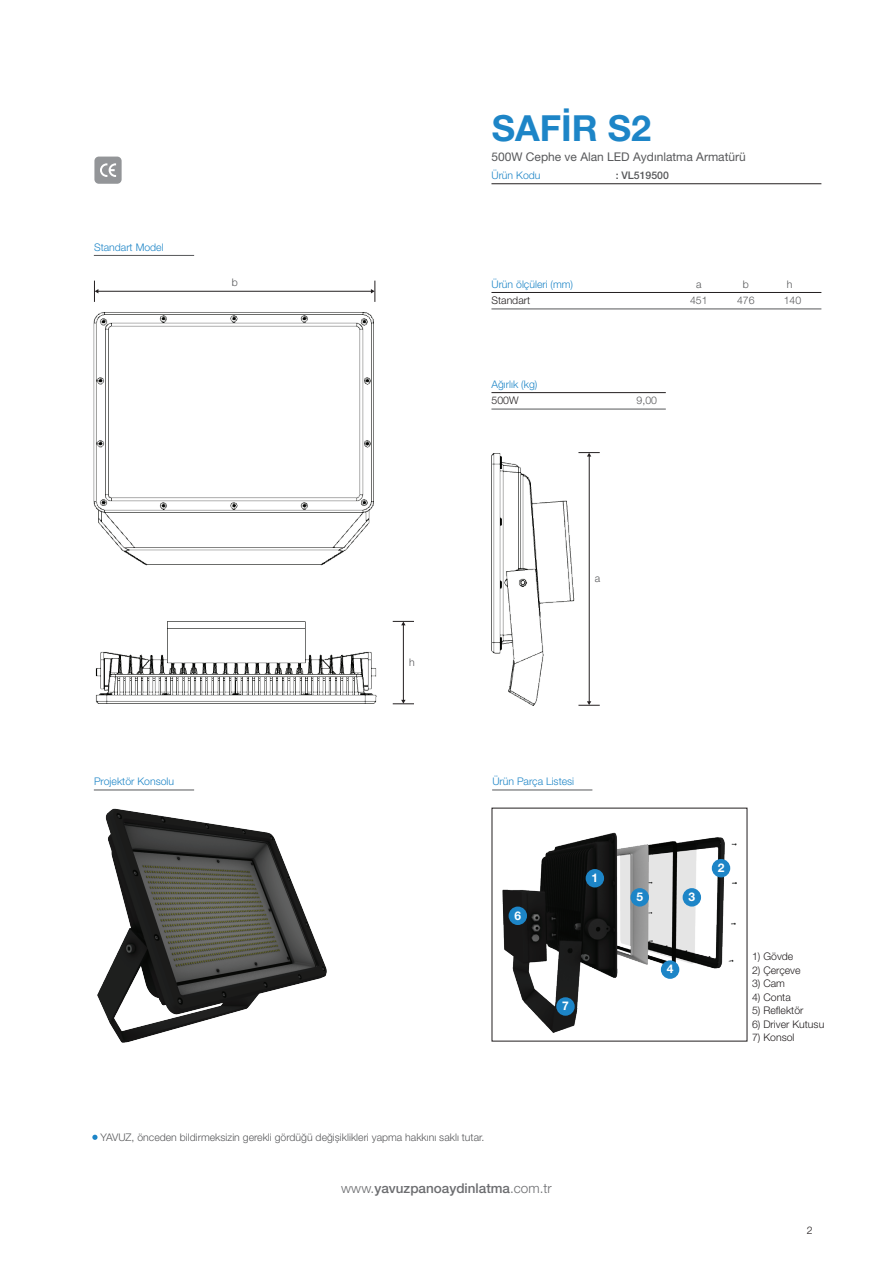
<style>
.page{position:relative;width:893px;height:1263px;background:#fff}
.page>*{position:absolute;margin:0;border:0;box-sizing:border-box;transform-origin:0 0}
.t1{font:700 36px "Helvetica Neue LT Pro";color:#1d85c7}
.t2{font:500 13.5px "Helvetica Neue LT Pro";color:#6c6d70}
.t3{font:12px "Helvetica Neue LT Pro";color:#57585a}
.t4{font:700 12px "Helvetica Neue LT Pro";color:#fff}
.t5{font:300 10.5px "Helvetica Neue LT Pro";color:#57585a}
.t6{font:300 10.5px "Helvetica Neue LT Pro";color:#1d85c7}
.t7{font:300 10.5px "Helvetica Neue LT Pro";color:#231f20}
.t8{font:500 10.5px "Helvetica Neue LT Pro";color:#57585a}
.s1{font-weight:300}
</style>
<div class="page">
<img style="left:491px;top:807px;width:257px;height:235px">
<img style="left:93px;top:312px;width:281px;height:133px">
<img style="left:491px;top:453px;width:98px;height:253px">
<img style="left:93px;top:445px;width:284px;height:259px">
<hr style="left:491px;top:183px;width:330px;height:1px;background:#231f20">
<hr style="left:491px;top:292px;width:330px;height:1px;background:#231f20">
<hr style="left:94px;top:255px;width:100px;height:1px;background:#57585a">
<hr style="left:94px;top:790px;width:100px;height:1px;background:#57585a">
<hr style="left:492px;top:790px;width:100px;height:1px;background:#57585a">
<hr style="left:491px;top:309px;width:330px;height:1px;background:#57585a">
<hr style="left:491px;top:392px;width:175px;height:1px;background:#231f20">
<hr style="left:491px;top:409px;width:175px;height:1px;background:#57585a">
<div style="left:94px;top:157px;width:28px;height:27px;background:#939598;border-radius:4px"></div>
<svg style="left:100px;top:163px;width:16px;height:14px"></svg>
<hr style="left:98px;top:291px;width:274px;height:1px;background:#231f20">
<svg style="left:94px;top:281px;width:4px;height:21px"></svg>
<svg style="left:371px;top:281px;width:5px;height:21px"></svg>
<hr style="left:589px;top:456px;width:1px;height:246px;background:#231f20">
<svg style="left:578px;top:452px;width:22px;height:4px"></svg>
<svg style="left:578px;top:701px;width:22px;height:5px"></svg>
<hr style="left:403px;top:624px;width:1px;height:77px;background:#231f20">
<svg style="left:393px;top:621px;width:21px;height:4px"></svg>
<svg style="left:393px;top:700px;width:21px;height:4px"></svg>
<svg style="left:92px;top:1135px;width:6px;height:5px"></svg>
<div style="left:586px;top:869px;width:18px;height:18px;background:#1d85c7;border-radius:50%"></div>
<div style="left:712px;top:859px;width:18px;height:18px;background:#1d85c7;border-radius:50%"></div>
<div style="left:683px;top:888px;width:18px;height:18px;background:#1d85c7;border-radius:50%"></div>
<div style="left:661px;top:960px;width:18px;height:19px;background:#1d85c7;border-radius:50%"></div>
<div style="left:630px;top:888px;width:19px;height:18px;background:#1d85c7;border-radius:50%"></div>
<div style="left:509px;top:906px;width:18px;height:19px;background:#1d85c7;border-radius:50%"></div>
<div style="left:556px;top:997px;width:19px;height:19px;background:#1d85c7;border-radius:50%"></div>
<img style="left:97px;top:808px;width:230px;height:235px">
<h1 class="t1" style="left:492px;top:106px;width:161px">SAFİR S2</h1>
<p class="t3" style="left:491px;top:150px;width:256px">500W Cephe ve Alan LED Aydınlatma Armatürü</p>
<p class="t6" style="left:94px;top:240px;width:71px">Standart Model</p>
<p class="t5" style="left:232px;top:276px;width:8px">b</p>
<p class="t6" style="left:491px;top:169px;width:51px">Ürün Kodu</p>
<p class="t8" style="left:616px;top:169px;width:55px">: VL519500</p>
<p class="t6" style="left:491px;top:277px;width:83px">Ürün ölçüleri (mm)</p>
<p class="t7" style="left:491px;top:294px;width:40px">Standart</p>
<p class="t6" style="left:491px;top:377px;width:47px">Ağırlık (kg)</p>
<p class="t7" style="left:491px;top:394px;width:29px">500W</p>
<p class="t5" style="left:637px;top:394px;width:22px">9,00</p>
<p class="t5" style="left:696px;top:277px;width:7px">a</p>
<p class="t5" style="left:743px;top:277px;width:8px">b</p>
<p class="t5" style="left:787px;top:277px;width:7px">h</p>
<p class="t5" style="left:690px;top:294px;width:19px">451</p>
<p class="t5" style="left:737px;top:294px;width:19px">476</p>
<p class="t5" style="left:784px;top:294px;width:19px">140</p>
<p class="t5" style="left:409px;top:656px;width:7px">h</p>
<p class="t5" style="left:595px;top:572px;width:7px">a</p>
<p class="t6" style="left:94px;top:775px;width:82px">Projektör Konsolu</p>
<p class="t6" style="left:492px;top:775px;width:83px">Ürün Parça Listesi</p>
<p class="t4" style="left:514px;top:908px;width:8px">6</p>
<p class="t4" style="left:591px;top:870px;width:8px">1</p>
<p class="t4" style="left:562px;top:999px;width:8px">7</p>
<p class="t5" style="left:100px;top:1130px;width:385px">YAVUZ, önceden bildirmeksizin gerekli gördüğü değișiklikleri yapma hakkını saklı tutar.</p>
<p class="t2" style="left:341px;top:1180px;width:212px"><span class="s1">www.</span>yavuzpanoaydinlatma<span class="s1">.com.tr</span></p>
<p class="t4" style="left:636px;top:889px;width:8px">5</p>
<p class="t4" style="left:688px;top:889px;width:8px">3</p>
<p class="t4" style="left:718px;top:860px;width:8px">2</p>
<p class="t4" style="left:667px;top:962px;width:8px">4</p>
<p class="t7" style="left:752px;top:950px;width:43px">1) Gövde</p>
<p class="t7" style="left:752px;top:964px;width:50px">2) Çerçeve</p>
<p class="t7" style="left:752px;top:977px;width:34px">3) Cam</p>
<p class="t7" style="left:752px;top:991px;width:40px">4) Conta</p>
<p class="t7" style="left:752px;top:1004px;width:53px">5) Reflektör</p>
<p class="t7" style="left:752px;top:1018px;width:74px">6) Driver Kutusu</p>
<p class="t7" style="left:752px;top:1031px;width:44px">7) Konsol</p>
<p class="t7" style="left:807px;top:1224px;width:7px">2</p>
</div>
